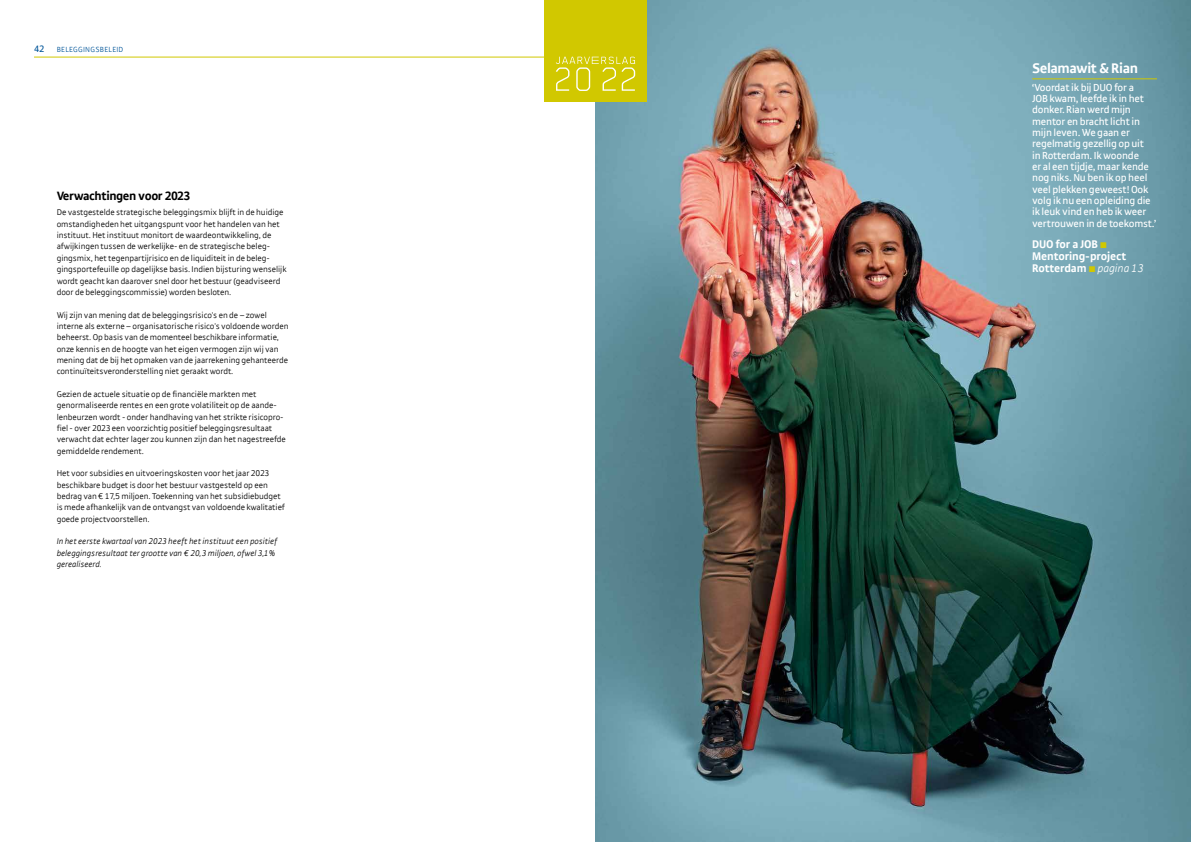
<style>
.page{position:relative;width:1191px;height:842px;background:#fff}
.page>*{position:absolute;margin:0;border:0;box-sizing:border-box;transform-origin:0 0}
.t1{font:700 15px "Gak Sans";letter-spacing:-.03em;color:#fff}
.t2{font:700 13px "Gak Sans";letter-spacing:-.03em;color:#000}
.t3{font:700 12px/12px "Gak Sans";letter-spacing:-.01em;color:#fff}
.t4{font:11px/11.3px "Gak Sans";letter-spacing:-.015em;color:#fff}
.t5{font:300 9px/11.3px "Gak Sans";letter-spacing:-.005em;color:#000}
.t6{font:italic 300 9px/11.3px "Gak Sans";letter-spacing:-.005em;color:#000}
.t7{font:300 8px "Gak Sans";letter-spacing:.025em;color:#059}
.s1{font-weight:400;font-size:10px}
.s2{color:#d1c800}
.s3{font-weight:300;font-style:italic}
</style>
<div class="page">
<img style="left:595px;top:0;width:596px;height:842px">
<hr style="left:1032px;top:79px;width:125px;height:1px;background:#d1c800">
<div style="left:544px;top:0;width:102px;height:102px;background:#d1c800"></div>
<svg style="left:556px;top:57px;width:79px;height:34px"></svg>
<hr style="left:34px;top:57px;width:510px;height:1px;background:#d1c800">
<p class="t7" style="left:34px;top:45px;width:91px"><span class="s1">42</span> BELEGGINGSBELEID</p>
<h2 class="t2" style="left:57px;top:189px;width:135px">Verwachtingen voor 2023</h2>
<p class="t5" style="left:57px;top:207px;width:231px">De vastgestelde strategische beleggingsmix blijft in de huidige omstandigheden het uitgangspunt voor het handelen van het instituut. Het instituut monitort de waardeontwikkeling, de afwijkingen tussen de werkelijke- en de strategische beleg&shy;gingsmix, het tegenpartijrisico en de liquiditeit in de beleg&shy;gingsportefeuille op dagelijkse basis. Indien bijsturing wenselijk wordt geacht kan daarover snel door het bestuur (geadviseerd door de beleggingscommissie) worden besloten.</p>
<p class="t5" style="left:57px;top:309px;width:233px">Wij zijn van mening dat de beleggingsrisico's en de – zowel interne als externe – organisatorische risico's voldoende worden beheerst. Op basis van de momenteel beschikbare informatie, onze kennis en de hoogte van het eigen vermogen zijn wij van mening dat de bij het opmaken van de jaarrekening gehanteerde continuïteitsveronderstelling niet geraakt wordt.</p>
<p class="t5" style="left:57px;top:388px;width:231px">Gezien de actuele situatie op de financiële markten met genormaliseerde rentes en een grote volatiliteit op de aande&shy;lenbeurzen wordt - onder handhaving van het strikte risicopro&shy;fiel - over 2023 een voorzichtig positief beleggingsresultaat verwacht dat echter lager zou kunnen zijn dan het nagestreefde gemiddelde rendement.</p>
<p class="t5" style="left:57px;top:468px;width:230px">Het voor subsidies en uitvoeringskosten voor het jaar 2023 beschikbare budget is door het bestuur vastgesteld op een bedrag van € 17,5 miljoen. Toekenning van het subsidiebudget is mede afhankelijk van de ontvangst van voldoende kwalitatief goede projectvoorstellen.</p>
<p class="t6" style="left:57px;top:536px;width:222px">In het eerste kwartaal van 2023 heeft het instituut een positief beleggingsresultaat ter grootte van € 20,3 miljoen, ofwel 3,1% gerealiseerd.</p>
<h1 class="t1" style="left:1032px;top:60px;width:107px">Selamawit &amp; Rian</h1>
<p class="t4" style="left:1032px;top:82px;width:126px">‘Voordat ik bij DUO for a<br>JOB kwam, leefde ik in het donker. Rian werd mijn mentor en bracht licht in mijn leven. We gaan er regelmatig gezellig op uit<br>in Rotterdam. Ik woonde<br>er al een tijdje, maar kende nog niks. Nu ben ik op heel veel plekken geweest! Ook volg ik nu een opleiding die ik leuk vind en heb ik weer vertrouwen in de toekomst.’</p>
<h3 class="t3" style="left:1032px;top:238px;width:113px">DUO for a JOB <span class="s2">•<br></span>Mentoring-project<br>Rotterdam <span class="s2">•</span> <span class="s3">pagina 13</span></h3>
</div>
